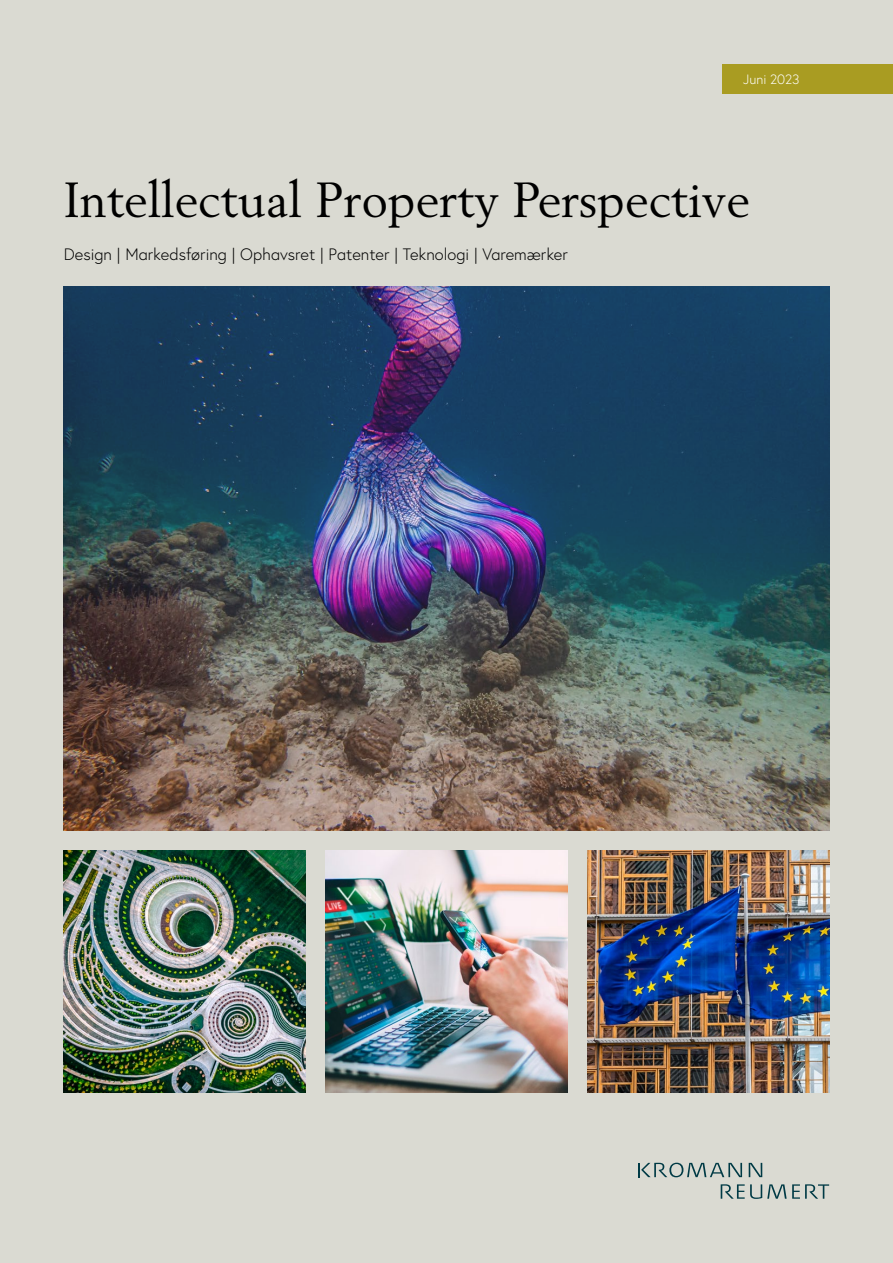
<style>
.page{position:relative;width:893px;height:1263px;background:#dadad2}
.page>*{position:absolute;margin:0;border:0;box-sizing:border-box;transform-origin:0 0}
.t1{font:48.75px "Berling LT Std";color:#000}
.t2{font:300 16.5px "Europa";color:#000}
.t3{font:300 13.5px "Europa";letter-spacing:-.005em;color:#fff}
</style>
<div class="page">
<div style="left:722px;top:64px;width:171px;height:30px;background:#a99c22"></div>
<svg style="left:638px;top:1163px;width:104px;height:14px"></svg>
<svg style="left:749px;top:1163px;width:13px;height:14px"></svg>
<svg style="left:721px;top:1184px;width:108px;height:15px"></svg>
<img style="left:64px;top:286px;width:765px;height:545px">
<img style="left:325px;top:850px;width:243px;height:243px">
<img style="left:64px;top:850px;width:242px;height:243px">
<img style="left:587px;top:850px;width:242px;height:243px">
<p class="t3" style="left:743px;top:71px;width:58px">Juni 2023</p>
<h1 class="t1" style="left:64px;top:170px;width:687px">Intellectual Property Perspective</h1>
<p class="t2" style="left:64px;top:243px;width:506px">Design | Markedsføring | Ophavsret | Patenter | Teknologi | Varemærker</p>
</div>
